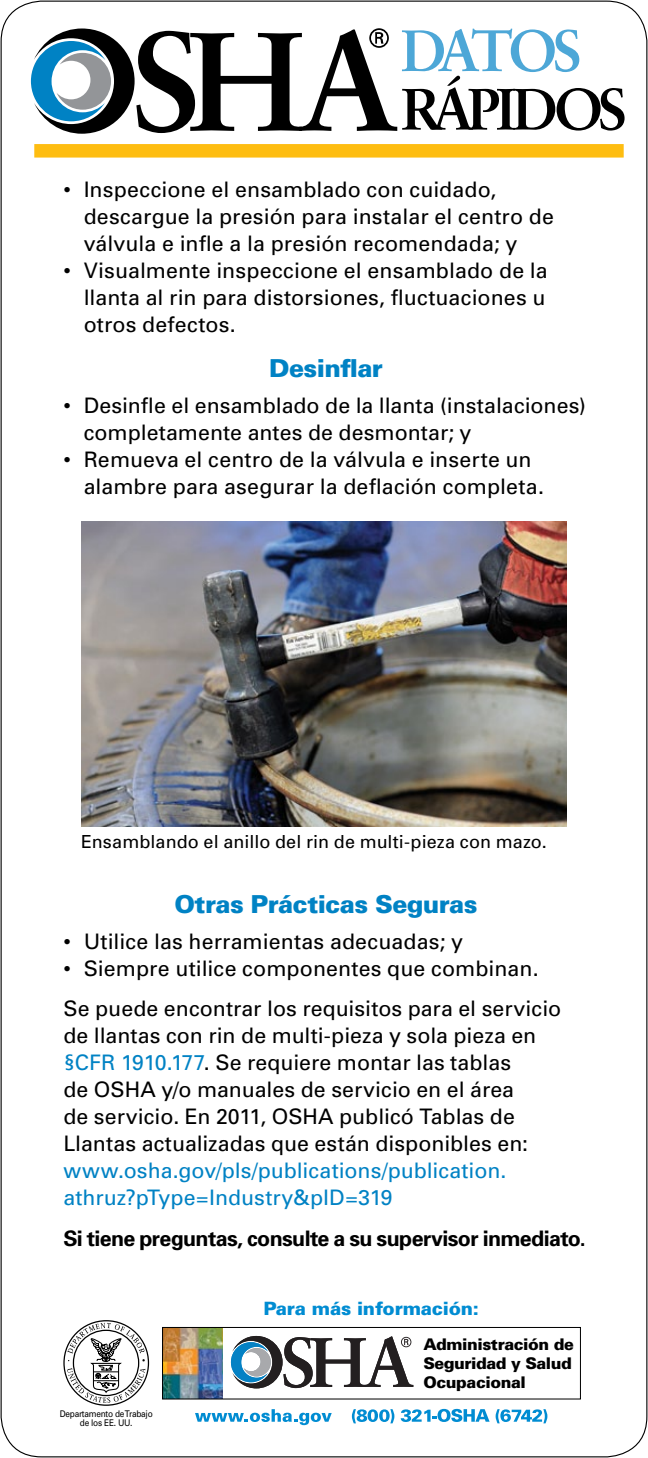
<style>
.page{position:relative;width:648px;height:1458px;background:#fff}
.page>*{position:absolute;margin:0;border:0;box-sizing:border-box;transform-origin:0 0}
.t1{font:700 58.5px "Sabon";letter-spacing:-.075em;color:#000}
.t2{font:700 58.5px "Sabon";letter-spacing:-.115em;color:#4da7d7}
.Subhead{font:900 24.75px "Univers";letter-spacing:-.025em;color:#0082c4}
.Bullet_tight{font:21.38px/27px "Univers";letter-spacing:.005em;color:#000}
.Bodytext{font:21.38px/27px "Univers";color:#000}
.Bodytext-2{font:700 21.38px "Univers";letter-spacing:-.03em;color:#000}
.t3{font:900 18.45px "Univers";letter-spacing:-.01em;color:#008cd2}
.t4{font:18px "Univers";letter-spacing:.005em;color:#000}
.t5{font:900 15.97px/19.3px "Univers";letter-spacing:-.025em;color:#000}
.t6{font:9.22px/9.2px "Univers";letter-spacing:-.025em;color:#000;text-align:center;scale:.9 1}
.s1{color:#0082c4}
</style>
<div class="page">
<div style="left:34px;top:144px;width:590px;height:14px;background:#febd11"></div>
<img style="left:81px;top:522px;width:486px;height:305px">
<svg style="left:31px;top:28px;width:366px;height:106px"></svg>
<svg style="left:195px;top:1409px;width:137px;height:16px"></svg>
<svg style="left:352px;top:1409px;width:42px;height:14px"></svg>
<svg style="left:401px;top:1409px;width:89px;height:13px"></svg>
<svg style="left:496px;top:1409px;width:51px;height:14px"></svg>
<img style="left:164px;top:1329px;width:58px;height:69px">
<svg style="left:231px;top:1336px;width:182px;height:52px"></svg>
<div style="left:162px;top:1327px;width:419px;height:73px;border:1px solid #000"></div>
<svg style="left:64px;top:1321px;width:84px;height:84px"></svg>
<svg style="left:67px;top:1323px;width:78px;height:80px"></svg>
<p class="t2" style="left:401px;top:15px;width:182px">DATOS</p>
<p class="t1" style="left:401px;top:73px;width:228px">RÁPIDOS</p>
<p class="Bullet_tight" style="left:84px;top:176px;width:472px;text-indent:-20px">• Inspeccione el ensamblado con cuidado, descargue la presión para instalar el centro de válvula e infle a la presión recomendada; y</p>
<p class="Bullet_tight" style="left:84px;top:257px;width:466px;text-align:justify;text-indent:-20px">• Visualmente inspeccione el ensamblado de la llanta al rin para distorsiones, fluctuaciones u otros defectos.</p>
<p class="Subhead" style="left:269px;top:353px;width:115px">Desinflar</p>
<p class="Bullet_tight" style="left:84px;top:392px;width:504px;text-indent:-20px">• Desinfle el ensamblado de la llanta (instalaciones) completamente antes de desmontar; y</p>
<p class="Bullet_tight" style="left:84px;top:446px;width:462px;text-indent:-20px">• Remueva el centro de la válvula e inserte un alambre para asegurar la deflación completa.</p>
<p class="t4" style="left:81px;top:830px;width:467px">Ensamblando el anillo del rin de multi-pieza con mazo.</p>
<p class="Subhead" style="left:174px;top:889px;width:305px">Otras Prácticas Seguras</p>
<p class="Bullet_tight" style="left:63px;top:927px;width:401px">• Utilice las herramientas adecuadas; y</p>
<p class="Bullet_tight" style="left:63px;top:954px;width:477px">• Siempre utilice componentes que combinan.</p>
<p class="Bodytext" style="left:63px;top:995px;width:499px">Se puede encontrar los requisitos para el servicio de llantas con rin de multi-pieza y sola pieza en <span class="s1">§CFR 1910.177</span>. Se requiere montar las tablas<br>de OSHA y/o manuales de servicio en el área<br>de servicio. En 2011, OSHA publicó Tablas de Llantas actualizadas que están disponibles en: <span class="s1">www.osha.gov/pls/publications/publication. athruz?pType=Industry&amp;pID=319</span></p>
<p class="Bodytext-2" style="left:63px;top:1224px;width:524px">Si tiene preguntas, consulte a su supervisor inmediato.</p>
<p class="t6" style="left:60px;top:1409px;width:105px">Departamento de Trabajo de los EE. UU.</p>
<p class="t3" style="left:264px;top:1297px;width:217px">Para más información:</p>
<p class="t5" style="left:424px;top:1334px;width:152px">Administración de<br>Seguridad y Salud<br>Ocupacional</p>
</div>
